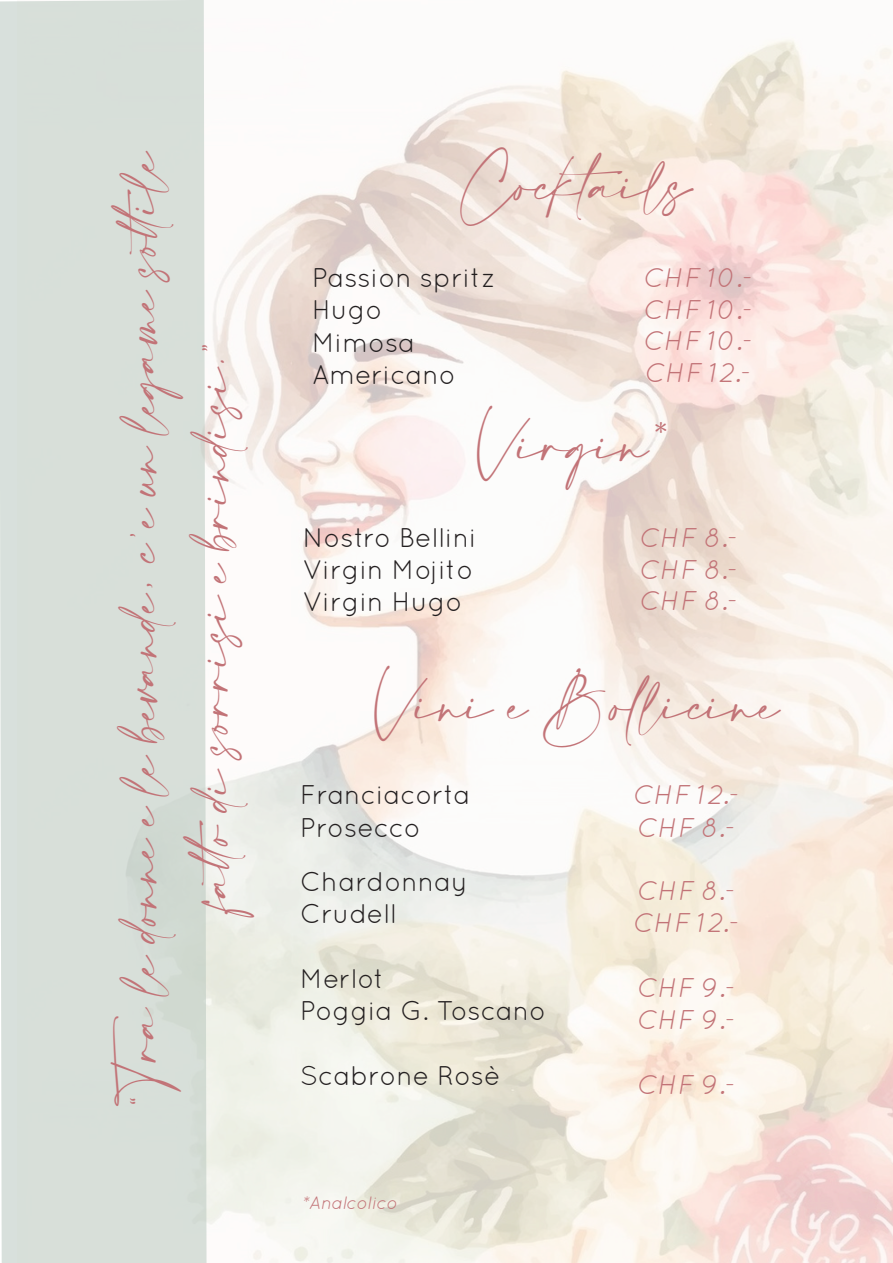
<style>
.page{position:relative;width:893px;height:1263px;background:#fff}
.page>*{position:absolute;margin:0;border:0;box-sizing:border-box;transform-origin:0 0}
.t1{font:39px "Amalfi Coast";color:#c27377}
.t2{font:36px "Amalfi Coast";color:#c27377}
.t3{font:27px "Quicksand";color:#231f20}
.t4{font:italic 27px/30.9px "Quicksand";color:#c27377}
.t5{font:italic 18px "Quicksand";color:#c27377}
</style>
<div class="page">
<img style="left:207px;top:39px;width:686px;height:1224px">
<div style="left:0;top:0;width:207px;height:1263px;background:#d8dfd9"></div>
<p class="t2" style="left:122px;top:1110px;width:962px;rotate:-90deg">“Tra le donne e le bevande, c’è un legame sottile</p>
<p class="t2" style="left:194px;top:909px;width:571px;rotate:-90deg">fatto di sorrisi e brindisi.”</p>
<p class="t1" style="left:461px;top:164px;width:232px">Cocktails</p>
<p class="t3" style="left:312px;top:262px;width:186px">Passion spritz</p>
<p class="t3" style="left:312px;top:294px;width:72px">Hugo</p>
<p class="t3" style="left:312px;top:327px;width:104px">Mimosa</p>
<p class="t3" style="left:312px;top:359px;width:145px">Americano</p>
<p class="t4" style="left:644px;top:262px;width:111px">CHF 10.-</p>
<p class="t4" style="left:644px;top:294px;width:111px">CHF 10.-<br>CHF 10.-</p>
<p class="t4" style="left:645px;top:357px;width:108px">CHF 12.-</p>
<p class="t1" style="left:477px;top:424px;width:202px">Virgin*</p>
<p class="t3" style="left:303px;top:522px;width:176px">Nostro Bellini</p>
<p class="t3" style="left:303px;top:554px;width:172px">Virgin Mojito</p>
<p class="t3" style="left:303px;top:586px;width:161px">Virgin Hugo</p>
<p class="t4" style="left:640px;top:521px;width:100px">CHF 8.-</p>
<p class="t4" style="left:640px;top:554px;width:100px">CHF 8.-<br>CHF 8.-</p>
<p class="t1" style="left:374px;top:684px;width:407px">Vini e Bollicine</p>
<p class="t3" style="left:300px;top:779px;width:172px">Franciacorta</p>
<p class="t3" style="left:300px;top:811px;width:122px">Prosecco</p>
<p class="t3" style="left:300px;top:865px;width:169px">Chardonnay</p>
<p class="t3" style="left:300px;top:898px;width:98px">Crudell</p>
<p class="t3" style="left:300px;top:963px;width:86px">Merlot</p>
<p class="t3" style="left:300px;top:995px;width:247px">Poggia G. Toscano</p>
<p class="t3" style="left:300px;top:1060px;width:202px">Scabrone Rosè</p>
<p class="t5" style="left:303px;top:1192px;width:96px">*Analcolico</p>
<p class="t4" style="left:633px;top:779px;width:108px">CHF 12.-</p>
<p class="t4" style="left:637px;top:811px;width:100px">CHF 8.-</p>
<p class="t4" style="left:637px;top:875px;width:100px">CHF 8.-</p>
<p class="t4" style="left:633px;top:907px;width:108px">CHF 12.-</p>
<p class="t4" style="left:637px;top:972px;width:100px">CHF 9.-</p>
<p class="t4" style="left:637px;top:1004px;width:100px">CHF 9.-</p>
<p class="t4" style="left:637px;top:1069px;width:100px">CHF 9.-</p>
</div>
